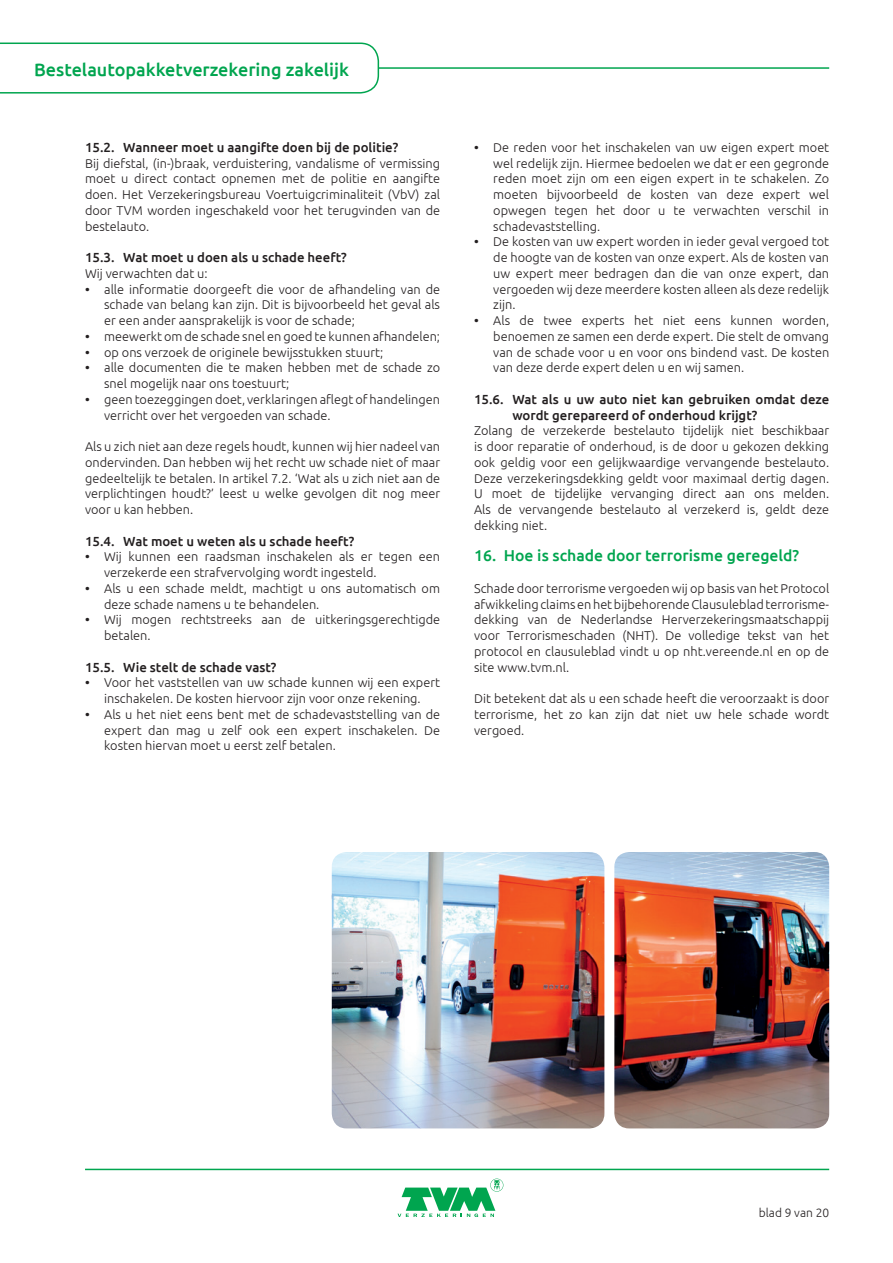
<style>
.page{position:relative;width:893px;height:1263px;background:#fff}
.page>*{position:absolute;margin:0;border:0;box-sizing:border-box;transform-origin:0 0}
.t1{font:500 18px "Ubuntu";color:#00a54f}
.Bodykop_gr_10_5pt{font:500 15.75px "Ubuntu";color:#00a54f}
.Body{font:500 13.2px/15.8px "Ubuntu";color:#231f20}
.Bodykopje_zw{font:500 13.2px "Ubuntu";color:#231f20}
.Body-2{font:300 12.75px/15.8px "Ubuntu";color:#231f20;text-align:justify}
.t2{font:300 12px "Ubuntu";color:#231f20}
.s1{font-weight:500}
</style>
<div class="page">
<hr style="left:85px;top:1169px;width:744px;height:1px;background:#00a54f">
<img style="left:332px;top:852px;width:497px;height:276px">
<svg style="left:398px;top:1178px;width:105px;height:39px"></svg>
<hr style="left:85px;top:67px;width:744px;height:2px;background:#00a54f">
<svg style="left:0;top:42px;width:380px;height:52px"></svg>
<h1 class="t1" style="left:34px;top:58px;width:317px">Bestelautopakketverzekering zakelijk</h1>
<p class="Bodykopje_zw" style="left:85px;top:139px;width:315px">15.2. Wanneer moet u aangifte doen bij de politie?</p>
<p class="Body-2" style="left:85px;top:155px;width:357px">Bij diefstal, (in-)braak, verduistering, vandalisme of vermissing moet u direct contact opnemen met de politie en aangifte doen. Het Verzekeringsbureau Voertuigcriminaliteit (VbV) zal door TVM worden ingeschakeld voor het terugvinden van de bestelauto.</p>
<p class="Body" style="left:85px;top:249px;width:263px">15.3. Wat moet u doen als u schade heeft?</p>
<p class="Body-2" style="left:85px;top:265px;width:124px">Wij verwachten dat u:</p>
<p class="Body-2" style="left:104px;top:281px;width:337px;text-indent:-19px"><span class="s1">•</span> alle informatie doorgeeft die voor de afhandeling van de schade van belang kan zijn. Dit is bijvoorbeeld het geval als er een ander aansprakelijk is voor de schade;</p>
<p class="Body-2" style="left:85px;top:328px;width:357px"><span class="s1">•</span> meewerkt om de schade snel en goed te kunnen afhandelen;</p>
<p class="Body-2" style="left:85px;top:344px;width:300px"><span class="s1">•</span> op ons verzoek de originele bewijsstukken stuurt;</p>
<p class="Body-2" style="left:104px;top:360px;width:337px;text-indent:-19px"><span class="s1">•</span> alle documenten die te maken hebben met de schade zo snel mogelijk naar ons toestuurt;</p>
<p class="Body-2" style="left:104px;top:391px;width:337px;text-indent:-19px"><span class="s1">•</span> geen toezeggingen doet, verklaringen aflegt of handelingen verricht over het vergoeden van schade.</p>
<p class="Body-2" style="left:85px;top:438px;width:357px">Als u zich niet aan deze regels houdt, kunnen wij hier nadeel van ondervinden. Dan hebben wij het recht uw schade niet of maar gedeeltelijk te betalen. In artikel 7.2. ‘Wat als u zich niet aan de verplichtingen houdt?’ leest u welke gevolgen dit nog meer voor u kan hebben.</p>
<p class="Bodykopje_zw" style="left:85px;top:533px;width:271px">15.4. Wat moet u weten als u schade heeft?</p>
<p class="Body-2" style="left:104px;top:549px;width:337px;text-indent:-19px"><span class="s1">•</span> Wij kunnen een raadsman inschakelen als er tegen een verzekerde een strafvervolging wordt ingesteld.</p>
<p class="Body-2" style="left:104px;top:580px;width:337px;text-indent:-19px"><span class="s1">•</span> Als u een schade meldt, machtigt u ons automatisch om deze schade namens u te behandelen.</p>
<p class="Body-2" style="left:104px;top:612px;width:337px;text-indent:-19px"><span class="s1">•</span> Wij mogen rechtstreeks aan de uitkeringsgerechtigde betalen.</p>
<p class="Bodykopje_zw" style="left:85px;top:659px;width:193px">15.5. Wie stelt de schade vast?</p>
<p class="Body-2" style="left:85px;top:675px;width:356px;text-align:center"><span class="s1">•</span> Voor het vaststellen van uw schade kunnen wij een expert inschakelen. De kosten hiervoor zijn voor onze rekening.</p>
<p class="Body-2" style="left:104px;top:706px;width:337px;text-indent:-19px"><span class="s1">•</span> Als u het niet eens bent met de schadevaststelling van de expert dan mag u zelf ook een expert inschakelen. De kosten hiervan moet u eerst zelf betalen.</p>
<p class="Body-2" style="left:493px;top:139px;width:337px;text-indent:-19px"><span class="s1">•</span> De reden voor het inschakelen van uw eigen expert moet wel redelijk zijn. Hiermee bedoelen we dat er een gegronde reden moet zijn om een eigen expert in te schakelen. Zo moeten bijvoorbeeld de kosten van deze expert wel opwegen tegen het door u te verwachten verschil in schadevaststelling.</p>
<p class="Body-2" style="left:493px;top:234px;width:337px;text-indent:-19px"><span class="s1">•</span> De kosten van uw expert worden in ieder geval vergoed tot de hoogte van de kosten van onze expert. Als de kosten van uw expert meer bedragen dan die van onze expert, dan vergoeden wij deze meerdere kosten alleen als deze redelijk zijn.</p>
<p class="Body-2" style="left:493px;top:312px;width:337px;text-indent:-19px"><span class="s1">•</span> Als de twee experts het niet eens kunnen worden, benoemen ze samen een derde expert. Die stelt de omvang van de schade voor u en voor ons bindend vast. De kosten van deze derde expert delen u en wij samen.</p>
<p class="Body" style="left:512px;top:391px;width:318px;text-indent:-38px">15.6. Wat als u uw auto niet kan gebruiken omdat deze wordt gerepareerd of onderhoud krijgt?</p>
<p class="Body-2" style="left:474px;top:423px;width:357px">Zolang de verzekerde bestelauto tijdelijk niet beschikbaar is door reparatie of onderhoud, is de door u gekozen dekking ook geldig voor een gelijkwaardige vervangende bestelauto.<br>Deze verzekeringsdekking geldt voor maximaal dertig dagen.<br>U moet de tijdelijke vervanging direct aan ons melden.<br>Als de vervangende bestelauto al verzekerd is, geldt deze dekking niet.</p>
<p class="Bodykop_gr_10_5pt" style="left:474px;top:546px;width:327px">16. Hoe is schade door terrorisme geregeld?</p>
<p class="Body-2" style="left:474px;top:580px;width:357px">Schade door terrorisme vergoeden wij op basis van het Protocol afwikkeling claims en het bijbehorende Clausuleblad terrorisme&shy;dekking van de Nederlandse Herverzekeringsmaatschappij voor Terrorismeschaden (NHT). De volledige tekst van het protocol en clausuleblad vindt u op nht.vereende.nl en op de site www.tvm.nl.</p>
<p class="Body-2" style="left:474px;top:690px;width:357px">Dit betekent dat als u een schade heeft die veroorzaakt is door terrorisme, het zo kan zijn dat niet uw hele schade wordt vergoed.</p>
<p class="t2" style="left:759px;top:1205px;width:72px">blad 9 van 20</p>
</div>
